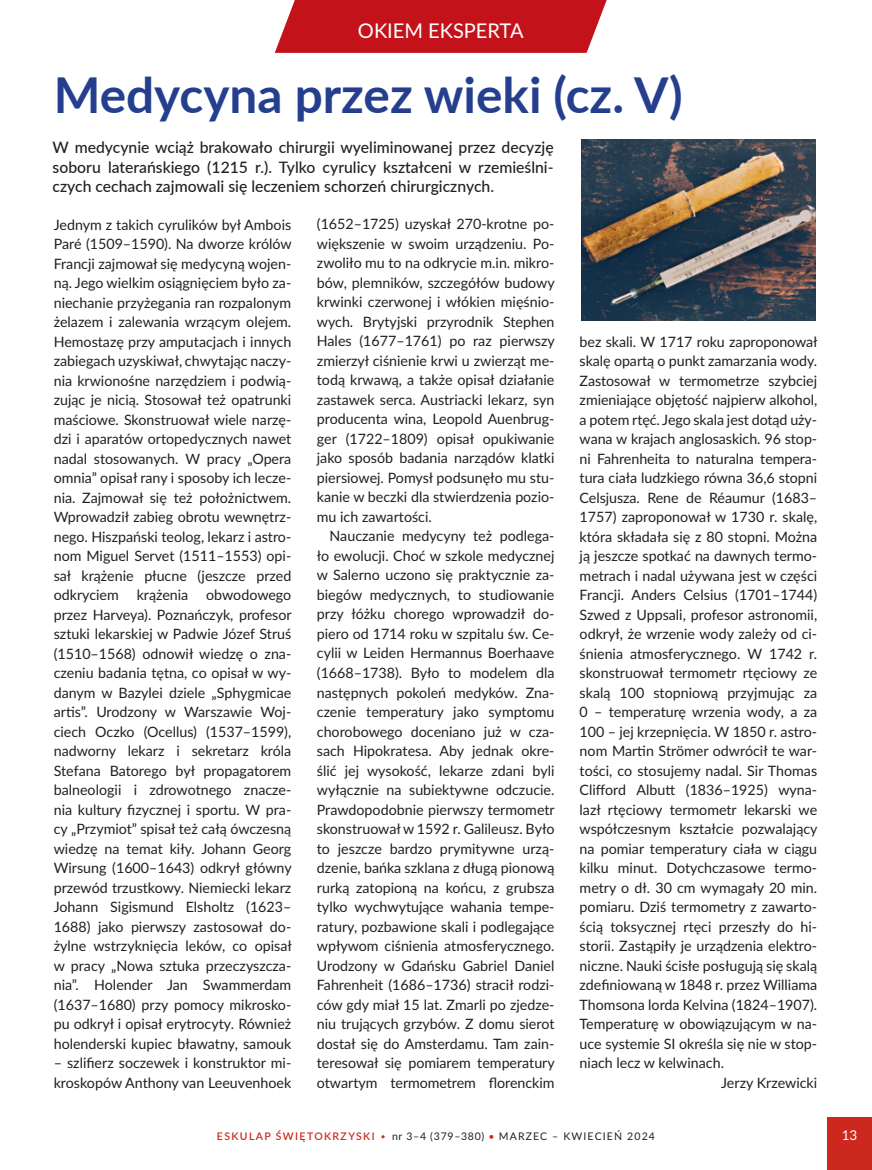
<style>
.page{position:relative;width:872px;height:1170px;background:#fff}
.page>*{position:absolute;margin:0;border:0;box-sizing:border-box;transform-origin:0 0}
.t1{font:700 49.5px "Lato";color:#253f8e}
.t2{font:20.25px "Lato";color:#fff}
.t3{font:500 15.75px/19.5px "Lato";color:#231f20;text-align:justify}
.t4{font:14.25px/19.5px "Lato";color:#231f20;text-align:justify}
.t5{font:13.5px "Lato";color:#fff}
.t6{font:10.5px "Lato";letter-spacing:.11em;color:#231f20}
.s1{font-weight:600;color:#cd281e}
.s2{font-weight:300;color:#cd281e}
.s3{color:#cd281e}
</style>
<div class="page">
<div style="left:827px;top:1116px;width:45px;height:53px;background:#cd281e"></div>
<svg style="left:275px;top:0;width:331px;height:53px;background:#c72027"></svg>
<img style="left:582px;top:139px;width:233px;height:182px">
<h2 class="t2" style="left:358px;top:16px;width:167px">OKIEM EKSPERTA</h2>
<h1 class="t1" style="left:54px;top:59px;width:630px">Medycyna przez wieki (cz. V)</h1>
<p class="t3" style="left:53px;top:137px;width:502px">W medycynie wciąż brakowało chirurgii wyeliminowanej przez decyzję soboru laterańskiego (1215 r.). Tylko cyrulicy kształceni w rzemieślni&shy;czych cechach zajmowali się leczeniem schorzeń chirurgicznych.</p>
<p class="t4" style="left:54px;top:214px;width:239px">Jednym z takich cyrulików był Ambois Paré (1509–1590). Na dworze królów Francji zajmował się medycyną wojen&shy;ną. Jego wielkim osiągnięciem było za&shy;niechanie przyżegania ran rozpalonym żelazem i zalewania wrzącym olejem.<br>Hemostazę przy amputacjach i innych zabiegach uzyskiwał, chwytając naczy&shy;nia krwionośne narzędziem i podwią&shy;zując je nicią. Stosował też opatrunki maściowe. Skonstruował wiele narzę&shy;dzi i aparatów ortopedycznych nawet nadal stosowanych. W pracy „Opera omnia” opisał rany i sposoby ich lecze&shy;nia. Zajmował się też położnictwem.<br>Wprowadził zabieg obrotu wewnętrz&shy;nego. Hiszpański teolog, lekarz i astro&shy;nom Miguel Servet (1511–1553) opi&shy;sał krążenie płucne (jeszcze przed odkryciem</p>
<p class="t4" style="left:54px;top:584px;width:239px;text-indent:152px">obwodowego przez Harveya). Poznańczyk, profesor sztuki lekarskiej w Padwie Józef Struś (1510–1568) odnowił wiedzę o zna&shy;czeniu badania tętna, co opisał w wy&shy;danym w Bazylei dziele „Sphygmicae artis”. Urodzony w Warszawie Woj&shy;ciech Oczko (Ocellus) (1537–1599), nadworny lekarz i sekretarz króla Stefana Batorego był propagatorem balneologii i zdrowotnego znacze&shy;nia kultury fizycznej i sportu. W pra&shy;cy „Przymiot” spisał też całą ówczesną wiedzę na temat kiły. Johann Georg Wirsung (1600–1643) odkrył główny przewód trzustkowy. Niemiecki lekarz Johann Sigismund Elsholtz (1623– 1688) jako pierwszy zastosował do&shy;żylne wstrzyknięcia leków, co opisał w pracy „Nowa sztuka przeczyszcza&shy;nia”. Holender Jan Swammerdam (1637–1680) przy pomocy mikrosko&shy;pu odkrył i opisał erytrocyty. Również holenderski kupiec bławatny, samouk</p>
<p class="t4" style="left:54px;top:1052px;width:239px">– szlifierz soczewek i konstruktor mi&shy;kroskopów Anthony van Leeuvenhoek</p>
<p class="t4" style="left:137px;top:584px;width:53px">krążenia</p>
<p class="t4" style="left:317px;top:214px;width:239px">(1652–1725) uzyskał 270-krotne po&shy;większenie w swoim urządzeniu. Po&shy;zwoliło mu to na odkrycie m.in. mikro&shy;bów, plemników, szczegółów budowy krwinki czerwonej i włókien mięśnio&shy;wych. Brytyjski przyrodnik Stephen Hales (1677–1761) po raz pierwszy zmierzył ciśnienie krwi u zwierząt me&shy;todą krwawą, a także opisał działanie zastawek serca. Austriacki lekarz, syn producenta wina, Leopold Auenbrug&shy;ger (1722–1809) opisał opukiwanie jako sposób badania narządów klatki piersiowej. Pomysł podsunęło mu stu&shy;kanie w beczki dla stwierdzenia pozio&shy;mu ich zawartości.</p>
<p class="t4" style="left:317px;top:526px;width:239px;text-indent:13px">Nauczanie medycyny też podlega&shy;ło ewolucji. Choć w szkole medycznej w Salerno uczono się praktycznie za&shy;biegów medycznych, to studiowanie przy łóżku chorego wprowadził do&shy;piero od 1714 roku w szpitalu św. Ce&shy;cylii w Leiden Hermannus Boerhaave (1668–1738). Było to modelem dla następnych pokoleń medyków. Zna&shy;czenie temperatury jako symptomu chorobowego doceniano już w cza&shy;sach Hipokratesa. Aby jednak okre&shy;ślić jej wysokość, lekarze zdani byli wyłącznie na subiektywne odczucie.<br>Prawdopodobnie pierwszy termometr skonstruował w 1592 r. Galileusz. Było to jeszcze bardzo prymitywne urzą&shy;dzenie, bańka szklana z długą pionową rurką zatopioną na końcu, z grubsza tylko wychwytujące wahania tempe&shy;ratury, pozbawione skali i podlegające wpływom ciśnienia atmosferycznego.<br>Urodzony w Gdańsku Gabriel Daniel Fahrenheit (1686–1736) stracił rodzi&shy;ców gdy miał 15 lat. Zmarli po zjedze&shy;niu trujących grzybów. Z domu sierot dostał się do Amsterdamu. Tam zain&shy;teresował się pomiarem temperatury otwartym termometrem florenckim</p>
<p class="t4" style="left:579px;top:331px;width:239px">bez skali. W 1717 roku zaproponował</p>
<p class="t4" style="left:579px;top:350px;width:239px">skalę opartą o punkt zamarzania wody.</p>
<p class="t4" style="left:579px;top:370px;width:239px">Zastosował w termometrze szybciej</p>
<p class="t4" style="left:579px;top:389px;width:239px">zmieniające objętość najpierw alkohol,</p>
<p class="t4" style="left:579px;top:409px;width:239px">a potem rtęć. Jego skala jest dotąd uży-</p>
<p class="t4" style="left:579px;top:428px;width:239px">wana w krajach anglosaskich. 96 stop-</p>
<p class="t4" style="left:579px;top:448px;width:239px">ni Fahrenheita to naturalna tempera-</p>
<p class="t4" style="left:579px;top:467px;width:239px">tura ciała ludzkiego równa 36,6 stopni</p>
<p class="t4" style="left:579px;top:487px;width:239px">Celsjusza. Rene de Réaumur (1683–</p>
<p class="t4" style="left:579px;top:506px;width:239px">1757) zaproponował w 1730 r. skalę,</p>
<p class="t4" style="left:579px;top:526px;width:239px">która składała się z 80 stopni. Można</p>
<p class="t4" style="left:579px;top:545px;width:239px">ją jeszcze spotkać na dawnych termo-</p>
<p class="t4" style="left:579px;top:565px;width:239px">metrach i nadal używana jest w części</p>
<p class="t4" style="left:579px;top:584px;width:239px">Francji. Anders Celsius (1701–1744)</p>
<p class="t4" style="left:579px;top:604px;width:239px">Szwed z Uppsali, profesor astronomii,</p>
<p class="t4" style="left:579px;top:623px;width:239px">odkrył, że wrzenie wody zależy od ci-</p>
<p class="t4" style="left:579px;top:643px;width:239px">śnienia atmosferycznego. W 1742 r.</p>
<p class="t4" style="left:579px;top:662px;width:239px">skonstruował termometr rtęciowy ze</p>
<p class="t4" style="left:579px;top:682px;width:239px">skalą 100 stopniową przyjmując za</p>
<p class="t4" style="left:579px;top:701px;width:239px">0 – temperaturę wrzenia wody, a za</p>
<p class="t4" style="left:579px;top:721px;width:239px">100 – jej krzepnięcia. W 1850 r. astro-</p>
<p class="t4" style="left:579px;top:740px;width:239px">nom Martin Strömer odwrócił te war-</p>
<p class="t4" style="left:579px;top:760px;width:239px">tości, co stosujemy nadal. Sir Thomas</p>
<p class="t4" style="left:579px;top:779px;width:239px">Clifford Albutt (1836–1925) wyna-</p>
<p class="t4" style="left:579px;top:799px;width:239px">lazł rtęciowy termometr lekarski we</p>
<p class="t4" style="left:579px;top:818px;width:239px">współczesnym kształcie pozwalający</p>
<p class="t4" style="left:579px;top:838px;width:239px">na pomiar temperatury ciała w ciągu</p>
<p class="t4" style="left:579px;top:857px;width:239px">kilku minut. Dotychczasowe termo-</p>
<p class="t4" style="left:579px;top:877px;width:239px">metry o dł. 30 cm wymagały 20 min.</p>
<p class="t4" style="left:579px;top:896px;width:239px">pomiaru. Dziś termometry z zawarto-</p>
<p class="t4" style="left:579px;top:916px;width:239px">ścią toksycznej rtęci przeszły do hi-</p>
<p class="t4" style="left:579px;top:935px;width:239px">storii. Zastąpiły je urządzenia elektro-</p>
<p class="t4" style="left:579px;top:955px;width:239px">niczne. Nauki ścisłe posługują się skalą</p>
<p class="t4" style="left:579px;top:974px;width:239px">zdefiniowaną w 1848 r. przez Williama</p>
<p class="t4" style="left:579px;top:994px;width:239px">Thomsona lorda Kelvina (1824–1907).</p>
<p class="t4" style="left:579px;top:1013px;width:239px">Temperaturę w obowiązującym w na-</p>
<p class="t4" style="left:579px;top:1033px;width:239px">uce systemie SI określa się nie w stop-</p>
<p class="t4" style="left:579px;top:1052px;width:146px">niach lecz w kelwinach.</p>
<p class="t4" style="left:721px;top:1072px;width:98px">Jerzy Krzewicki</p>
<p class="t6" style="left:217px;top:1128px;width:439px"><span class="s1">ESKULAP ŚWIĘTOKRZYSKI</span> <span class="s2">•</span> nr 3–4 (379–380) <span class="s3">•</span> MARZEC – KWIECIEŃ 2024</p>
<p class="t5" style="left:841px;top:1125px;width:17px">13</p>
</div>
